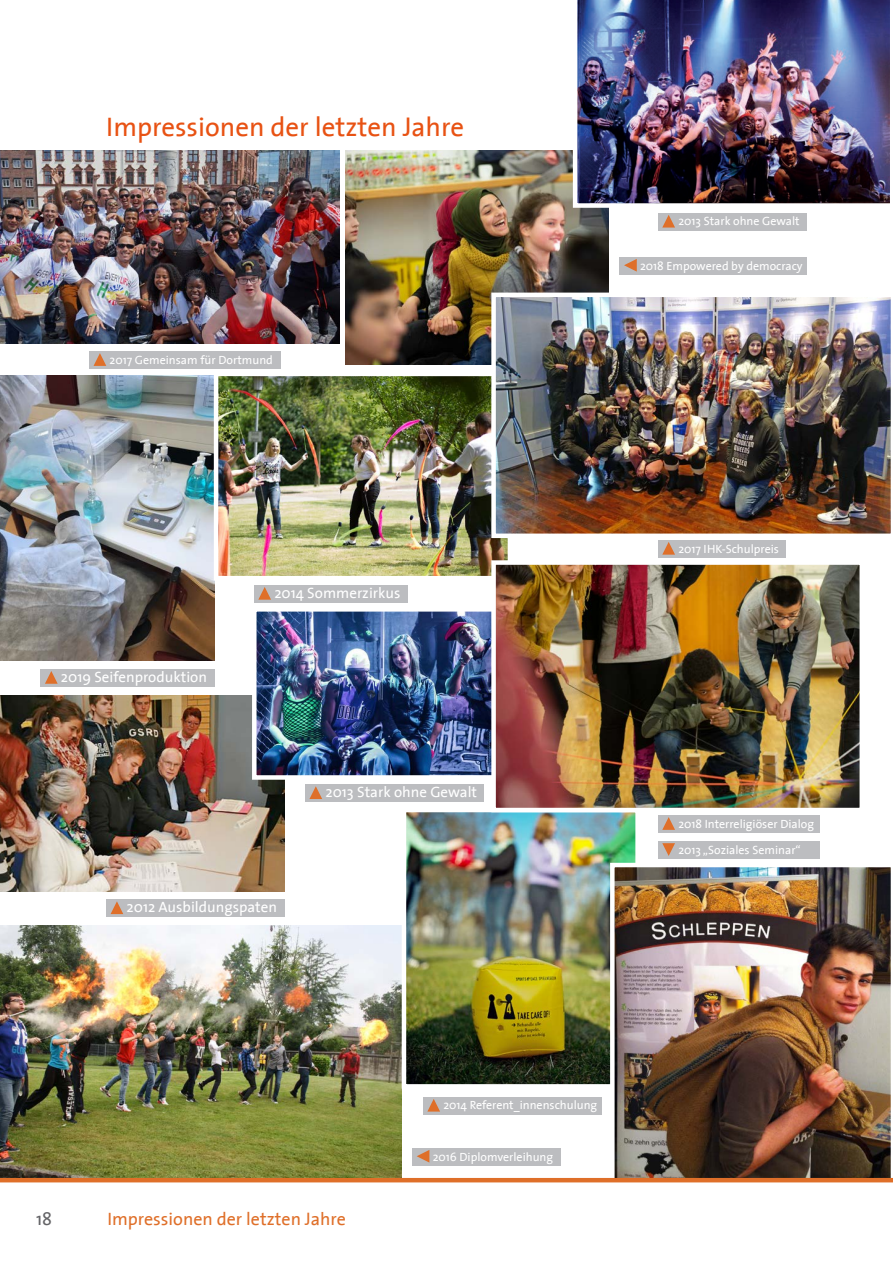
<style>
.page{position:relative;width:893px;height:1263px;background:#fff}
.page>*{position:absolute;margin:0;border:0;box-sizing:border-box;transform-origin:0 0}
.t1{font:27px "The Sans";color:#e85213}
.t2{font:18px "The Sans";color:#df6f29}
.t3{font:18px "The Sans";color:#636366}
.t4{font:15px "The Sans";color:#fff}
.t5{font:12px "The Sans";color:#fff}
</style>
<div class="page">
<img style="left:0;top:926px;width:402px;height:252px">
<img style="left:407px;top:813px;width:228px;height:271px">
<div style="left:402px;top:808px;width:238px;height:281px;border:4px solid #fff"></div>
<img style="left:0;top:376px;width:214px;height:284px">
<img style="left:0;top:695px;width:285px;height:196px">
<img style="left:257px;top:612px;width:234px;height:163px">
<div style="left:252px;top:607px;width:298px;height:173px;border:4px solid #fff"></div>
<img style="left:219px;top:377px;width:288px;height:198px">
<div style="left:214px;top:372px;width:298px;height:208px;border:4px solid #fff"></div>
<img style="left:346px;top:150px;width:262px;height:214px">
<img style="left:491px;top:293px;width:400px;height:245px">
<img style="left:496px;top:565px;width:363px;height:242px">
<div style="left:491px;top:560px;width:373px;height:252px;border:4px solid #fff"></div>
<img style="left:610px;top:863px;width:283px;height:320px">
<hr style="left:0;top:1178px;width:893px;height:4px;background:#df6f29">
<div style="left:658px;top:213px;width:149px;height:17px;background:#bcbdc0"></div>
<svg style="left:662px;top:215px;width:13px;height:13px"></svg>
<div style="left:89px;top:351px;width:192px;height:17px;background:#bcbdc0"></div>
<svg style="left:94px;top:353px;width:12px;height:13px"></svg>
<div style="left:658px;top:540px;width:128px;height:17px;background:#bcbdc0"></div>
<svg style="left:662px;top:542px;width:13px;height:13px"></svg>
<div style="left:658px;top:815px;width:162px;height:17px;background:#bcbdc0"></div>
<svg style="left:662px;top:817px;width:13px;height:13px"></svg>
<div style="left:423px;top:1097px;width:179px;height:17px;background:#bcbdc0"></div>
<svg style="left:427px;top:1099px;width:13px;height:12px"></svg>
<div style="left:305px;top:784px;width:179px;height:17px;background:#bcbdc0"></div>
<svg style="left:309px;top:786px;width:13px;height:13px"></svg>
<div style="left:106px;top:900px;width:179px;height:17px;background:#bcbdc0"></div>
<svg style="left:111px;top:901px;width:12px;height:13px"></svg>
<div style="left:41px;top:669px;width:174px;height:17px;background:#bcbdc0"></div>
<svg style="left:45px;top:671px;width:13px;height:13px"></svg>
<div style="left:254px;top:585px;width:153px;height:17px;background:#bcbdc0"></div>
<svg style="left:258px;top:587px;width:13px;height:13px"></svg>
<div style="left:658px;top:841px;width:162px;height:17px;background:#bcbdc0"></div>
<svg style="left:662px;top:843px;width:13px;height:13px"></svg>
<div style="left:620px;top:257px;width:187px;height:17px;background:#bcbdc0"></div>
<svg style="left:624px;top:259px;width:13px;height:13px"></svg>
<div style="left:412px;top:1148px;width:149px;height:17px;background:#bcbdc0"></div>
<svg style="left:417px;top:1150px;width:12px;height:12px"></svg>
<img style="left:573px;top:0;width:317px;height:208px">
<img style="left:0;top:150px;width:340px;height:193px">
<h1 class="t1" style="left:106px;top:105px;width:359px">Impressionen der letzten Jahre</h1>
<p class="t5" style="left:110px;top:350px;width:165px">2017 Gemeinsam für Dortmund</p>
<p class="t4" style="left:61px;top:664px;width:148px">2019 Seifenproduktion</p>
<p class="t4" style="left:274px;top:580px;width:128px">2014 Sommerzirkus</p>
<p class="t4" style="left:325px;top:779px;width:153px">2013 Stark ohne Gewalt</p>
<p class="t4" style="left:127px;top:894px;width:152px">2012 Ausbildungspaten</p>
<p class="t5" style="left:678px;top:211px;width:123px">2013 Stark ohne Gewalt</p>
<p class="t5" style="left:640px;top:255px;width:164px">2018 Empowered by democracy</p>
<p class="t5" style="left:678px;top:538px;width:102px">2017 IHK-Schulpreis</p>
<p class="t5" style="left:678px;top:814px;width:137px">2018 Interreligiöser Dialog</p>
<p class="t5" style="left:678px;top:840px;width:124px">2013 „Soziales Seminar“</p>
<h2 class="t3" style="left:36px;top:1204px;width:18px">18</h2>
<h2 class="t2" style="left:107px;top:1204px;width:240px">Impressionen der letzten Jahre</h2>
<p class="t5" style="left:443px;top:1095px;width:155px">2014 Referent_innenschulung</p>
<p class="t5" style="left:433px;top:1146px;width:122px">2016 Diplomverleihung</p>
</div>
